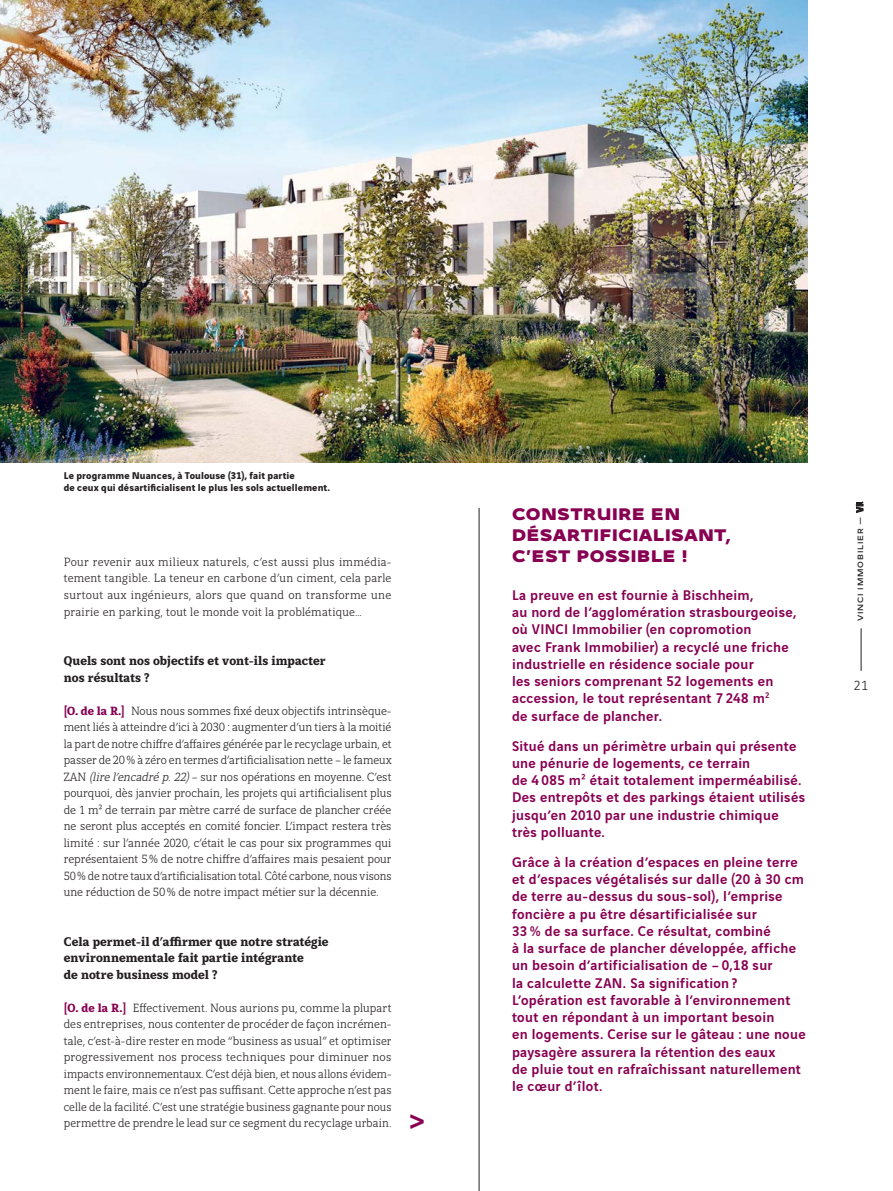
<style>
.page{position:relative;width:893px;height:1191px;background:#fff}
.page>*{position:absolute;margin:0;border:0;box-sizing:border-box;transform-origin:0 0}
.t1{font:500 36px "Vinci Sans";color:#870051}
.t2{font:900 18px/21px "Vinci Sans Expanded";letter-spacing:.03em;color:#870051}
.t3{font:500 15px/17.2px "Vinci Sans";letter-spacing:.02em;color:#870051}
.t4{font:300 14.1px "Vinci Sans";color:#231f20}
.t5{font:700 13.5px/16.5px "Vinci Serif";color:#231f20}
.t6{font:300 12.75px/16.5px "Vinci Serif";letter-spacing:.01em;color:#231f20;text-align:justify}
.t7{font:700 10.5px/12px "Vinci Sans";letter-spacing:.01em;color:#231f20}
.t8{font:500 8.25px "Vinci Sans Expanded";letter-spacing:.1em;color:#231f20}
.s1{font-weight:700;color:#870051}
.s2{font-style:italic}
.s3{font-family:"Vinci Sans";font-weight:700;font-size:10.05px}
</style>
<div class="page">
<hr style="left:479px;top:508px;width:1px;height:683px;background:#231f20">
<img style="left:0;top:0;width:807px;height:463px">
<hr style="left:861px;top:628px;width:1px;height:43px;background:#231f20">
<p class="t7" style="left:64px;top:471px;width:268px">Le programme Nuances, à Toulouse (31), fait partie<br>de ceux qui désartificialisent le plus les sols actuellement.</p>
<p class="t6" style="left:64px;top:555px;width:329px">Pour revenir aux milieux naturels, c’est aussi plus immédia&shy;tement tangible. La teneur en carbone d’un ciment, cela parle surtout aux ingénieurs, alors que quand on transforme une prairie en parking, tout le monde voit la problématique…</p>
<p class="t5" style="left:64px;top:653px;width:263px">Quels sont nos objectifs et vont-ils impacter nos résultats ?</p>
<p class="t6" style="left:64px;top:703px;width:329px"><span class="s1">[O. de la R.]</span> Nous nous sommes fixé deux objectifs intrinsèque&shy;ment liés à atteindre d’ici à 2030 : augmenter d’un tiers à la moitié la part de notre chiffre d’affaires générée par le recyclage urbain, et passer de 20 % à zéro en termes d’artificialisation nette – le fameux ZAN <span class="s2">(lire l’encadré p.22)</span> – sur nos opérations en moyenne. C’est pourquoi, dès janvier prochain, les projets qui artificialisent plus de 1 m² de terrain par mètre carré de surface de plancher créée ne seront plus acceptés en comité foncier. L’impact restera très limité : sur l’année 2020, c’était le cas pour six programmes qui représentaient 5 % de notre chiffre d’affaires mais pesaient pour 50 % de notre taux d’artificialisation total. Côté carbone, nous visons une réduction de 50 % de notre impact métier sur la décennie.</p>
<p class="t5" style="left:64px;top:934px;width:266px">Cela permet-il d’affirmer que notre stratégie environnementale fait partie intégrante<br>de notre business model ?</p>
<p class="t6" style="left:64px;top:1000px;width:329px"><span class="s1">[O. de la R.]</span> Effectivement. Nous aurions pu, comme la plupart des entreprises, nous contenter de procéder de façon incrémen&shy;tale, c’est-à-dire rester en mode “business as usual” et optimiser progressivement nos process techniques pour diminuer nos impacts environnementaux. C’est déjà bien, et nous allons évidem&shy;ment le faire, mais ce n’est pas suffisant. Cette approche n’est pas celle de la facilité. C’est une stratégie business gagnante pour nous permettre de prendre le lead sur ce segment du recyclage urbain.</p>
<h1 class="t1" style="left:408px;top:1106px;width:19px">&gt;</h1>
<h2 class="t2" style="left:512px;top:505px;width:221px">CONSTRUIRE EN<br>DÉSARTIFICIALISANT,<br>C’EST POSSIBLE !</h2>
<p class="t3" style="left:512px;top:588px;width:286px">La preuve en est fournie à Bischheim,<br>au nord de l’agglomération strasbourgeoise, où VINCI Immobilier (en copromotion<br>avec Frank Immobilier) a recyclé une friche industrielle en résidence sociale pour<br>les seniors comprenant 52 logements en accession, le tout représentant 7 248 m<sup>2<br></sup>de surface de plancher.</p>
<p class="t3" style="left:512px;top:738px;width:295px">Situé dans un périmètre urbain qui présente une pénurie de logements, ce terrain<br>de 4 085 m² était totalement imperméabilisé.<br>Des entrepôts et des parkings étaient utilisés jusqu’en 2010 par une industrie chimique très polluante.</p>
<p class="t3" style="left:512px;top:855px;width:295px">Grâce à la création d’espaces en pleine terre et d’espaces végétalisés sur dalle (20 à 30 cm de terre au-dessus du sous-sol), l’emprise foncière a pu être désartificialisée sur<br>33 % de sa surface. Ce résultat, combiné<br>à la surface de plancher développée, affiche un besoin d’artificialisation de – 0,18 sur<br>la calculette ZAN. Sa signification ?<br>L’opération est favorable à l’environnement tout en répondant à un important besoin<br>en logements. Cerise sur le gâteau : une noue paysagère assurera la rétention des eaux<br>de pluie tout en rafraîchissant naturellement le cœur d’îlot.</p>
<p class="t8" style="left:855px;top:621px;width:119px;rotate:-90deg">VINCI IMMOBILIER — <span class="s3">Vi</span></p>
<p class="t4" style="left:854px;top:680px;width:16px">21</p>
</div>
